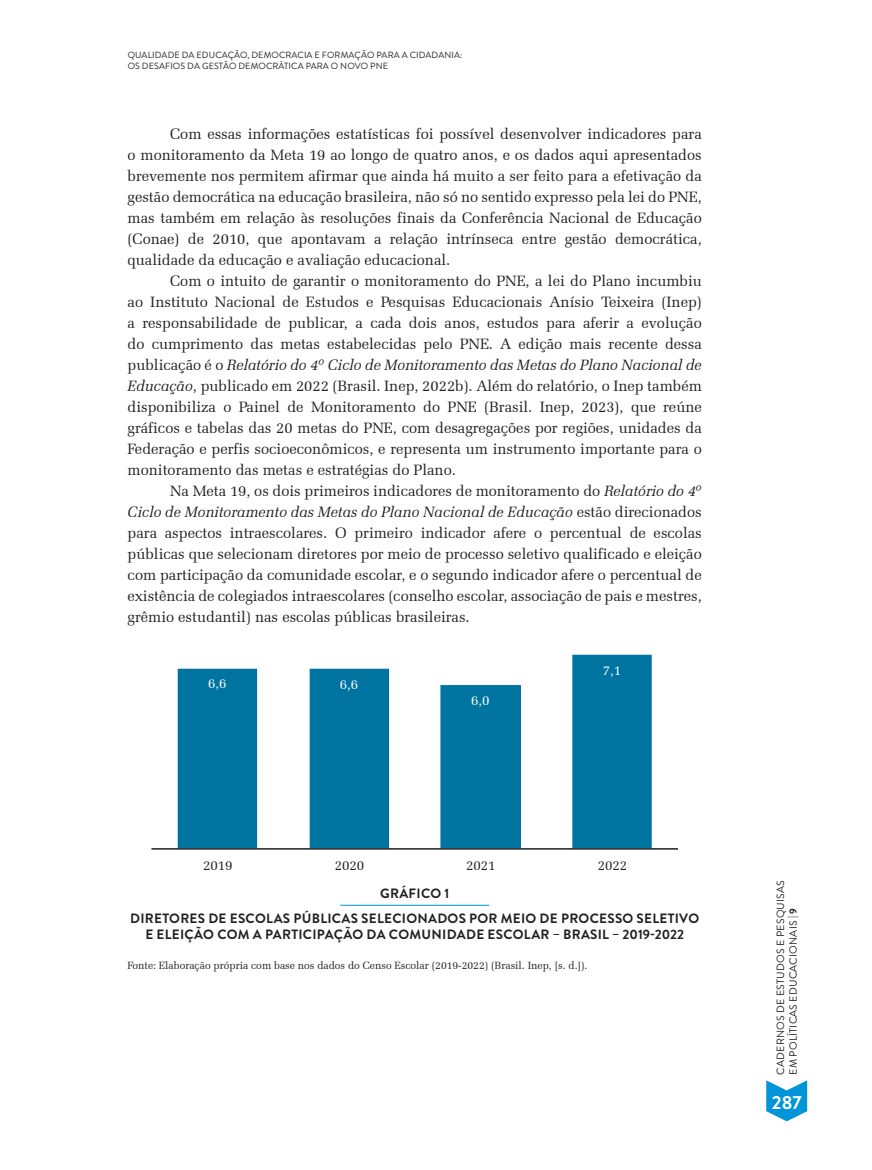
<style>
.page{position:relative;width:872px;height:1170px;background:#fff}
.page>*{position:absolute;margin:0;border:0;box-sizing:border-box;transform-origin:0 0}
.t1{font:700 18.9px "Brandon Grotesque";color:#fff}
.t2{font:15px/21px "Zapf Elliptical 711 BT";color:#231f20;text-align:justify}
.t3{font:700 13.5px/24.8px "Brandon Grotesque";letter-spacing:.02em;color:#231f20;text-align:center}
.t4{font:13.5px "Zapf Elliptical 711 BT";letter-spacing:-.005em;color:#231f20}
.t5{font:13.5px "Zapf Elliptical 711 BT";color:#fff}
.t6{font:10.5px "Zapf Elliptical 711 BT";color:#231f20}
.t7{font:10.5px/12.6px "Brandon Grotesque";letter-spacing:.02em;color:#231f20}
.t8{font:9px/10.8px "Brandon Grotesque";letter-spacing:.01em;color:#231f20}
.s1{font-style:italic}
.s2{font-weight:700}
</style>
<div class="page">
<svg style="left:766px;top:1080px;width:41px;height:41px"></svg>
<hr style="left:340px;top:904px;width:149px;height:1px;background:#0095d9">
<svg style="left:178px;top:654px;width:473px;height:194px;fill:#0074a1"></svg>
<hr style="left:151px;top:848px;width:527px;height:1px;background:#231f20">
<p class="t8" style="left:128px;top:50px;width:336px">QUALIDADE DA EDUCAÇÃO, DEMOCRACIA E FORMAÇÃO PARA A CIDADANIA:<br>OS DESAFIOS DA GESTÃO DEMOCRÁTICA PARA O NOVO PNE</p>
<p class="t2" style="left:128px;top:123px;width:576px;text-indent:43px">Com essas informações estatísticas foi possível desenvolver indicadores para o monitoramento da Meta 19 ao longo de quatro anos, e os dados aqui apresentados brevemente nos permitem afirmar que ainda há muito a ser feito para a efetivação da gestão democrática na educação brasileira, não só no sentido expresso pela lei do PNE, mas também em relação às resoluções finais da Conferência Nacional de Educação (Conae) de 2010, que apontavam a relação intrínseca entre gestão democrática, qualidade da educação e avaliação educacional.</p>
<p class="t2" style="left:128px;top:270px;width:576px;text-indent:43px">Com o intuito de garantir o monitoramento do PNE, a lei do Plano incumbiu ao Instituto Nacional de Estudos e Pesquisas Educacionais Anísio Teixeira (Inep) a responsabilidade de publicar, a cada dois anos, estudos para aferir a evolução do cumprimento das metas estabelecidas pelo PNE. A edição mais recente dessa publicação é o <span class="s1">Relatório do 4º Ciclo de Monitoramento das Metas do Plano Nacional de Educação</span>, publicado em 2022 (Brasil. Inep, 2022b). Além do relatório, o Inep também disponibiliza o Painel de Monitoramento do PNE (Brasil. Inep, 2023), que reúne gráficos e tabelas das 20 metas do PNE, com desagregações por regiões, unidades da Federação e perfis socioeconômicos, e representa um instrumento importante para o monitoramento das metas e estratégias do Plano.</p>
<p class="t2" style="left:128px;top:480px;width:576px;text-indent:43px">Na Meta 19, os dois primeiros indicadores de monitoramento do <span class="s1">Relatório do 4º Ciclo de Monitoramento das Metas do Plano Nacional de Educação</span> estão direcionados para aspectos intraescolares. O primeiro indicador afere o percentual de escolas públicas que selecionam diretores por meio de processo seletivo qualificado e eleição com participação da comunidade escolar, e o segundo indicador afere o percentual de existência de colegiados intraescolares (conselho escolar, associação de pais e mestres, grêmio estudantil) nas escolas públicas brasileiras.</p>
<p class="t5" style="left:208px;top:675px;width:20px">6,6</p>
<p class="t5" style="left:340px;top:676px;width:20px">6,6</p>
<p class="t5" style="left:471px;top:692px;width:20px">6,0</p>
<p class="t5" style="left:603px;top:662px;width:20px">7,1</p>
<p class="t4" style="left:203px;top:857px;width:31px">2019</p>
<p class="t4" style="left:335px;top:857px;width:31px">2020</p>
<p class="t4" style="left:466px;top:857px;width:31px">2021</p>
<p class="t4" style="left:598px;top:857px;width:31px">2022</p>
<p class="t3" style="left:130px;top:881px;width:570px">GRÁFICO 1<br>DIRETORES DE ESCOLAS PÚBLICAS SELECIONADOS POR MEIO DE PROCESSO SELETIVO</p>
<p class="t3" style="left:145px;top:922px;width:540px">E ELEIÇÃO COM A PARTICIPAÇÃO DA COMUNIDADE ESCOLAR – BRASIL – 2019-2022</p>
<p class="t6" style="left:128px;top:959px;width:461px">Fonte: Elaboração própria com base nos dados do Censo Escolar (2019-2022) (Brasil. Inep, [s. d.]).</p>
<p class="t7" style="left:774px;top:1074px;width:196px;rotate:-90deg">CADERNOS DE ESTUDOS E PESQUISAS<br>EM POLÍTICAS EDUCACIONAIS | <span class="s2">9</span></p>
<p class="t1" style="left:772px;top:1088px;width:31px">287</p>
</div>
